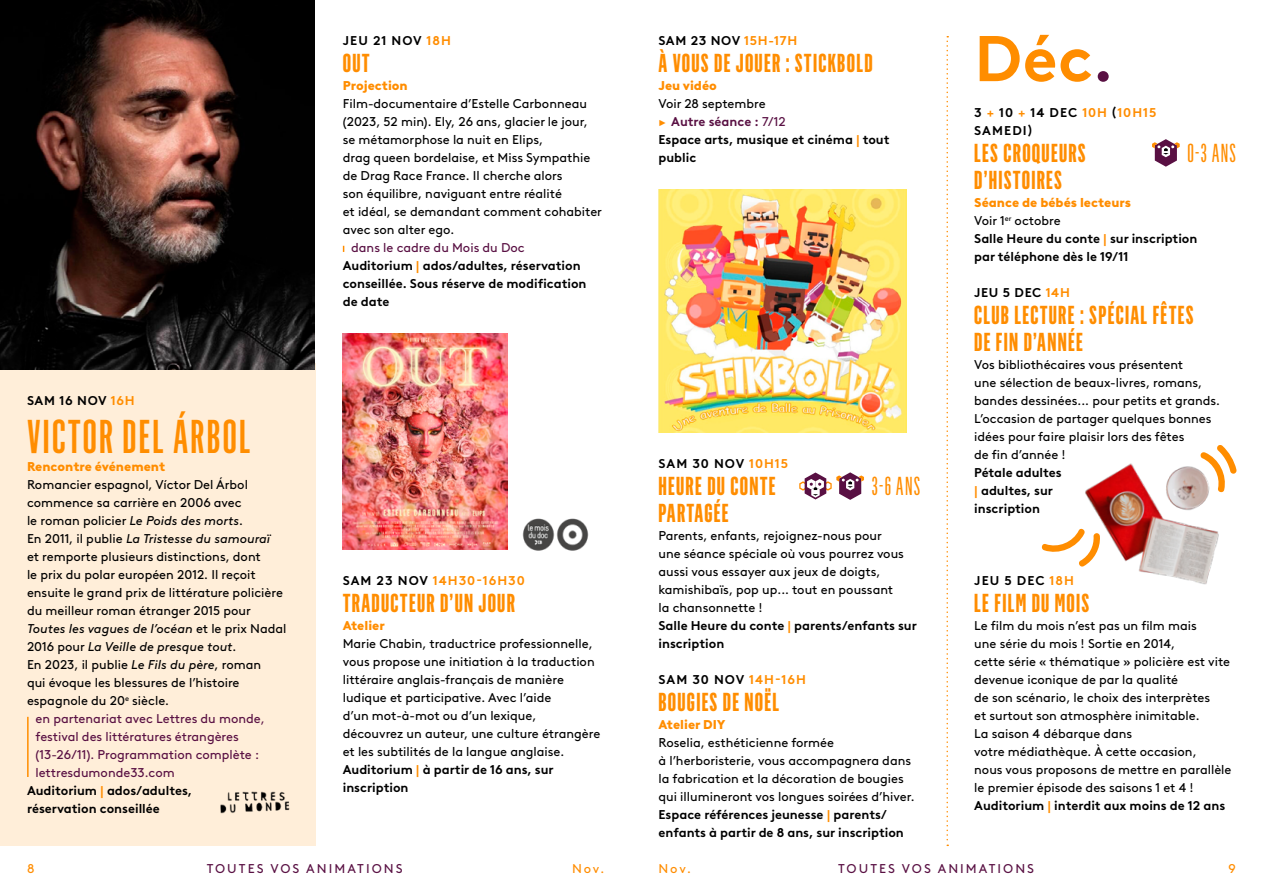
<style>
.page{position:relative;width:1263px;height:893px;background:#fff}
.page>*{position:absolute;margin:0;border:0;box-sizing:border-box;transform-origin:0 0}
.t1{font:700 64.5px "Brown LL";color:#ff8d00}
.t2{font:500 ultra-condensed 46.5px "Flama";letter-spacing:.05em;color:#ff8d00}
.t3{font:700 ultra-condensed 25.5px/27px "Flama";letter-spacing:.05em;color:#ff8d00}
.t4{font:25.5px "Flama Ultra Condensed Basic";letter-spacing:.05em;color:#ff8d00}
.t5{font:12.75px/18px "Brown LL";color:#000}
.t6{font:700 12.75px/18px "Brown LL";color:#000}
.t7{font:12.75px "Brown LL";color:#591043}
.t8{font:italic 12.75px "Brown LL";color:#000}
.t9{font:900 12.75px "Brown LL";color:#ff8d00}
.t10{font:12.75px "Brown LL";letter-spacing:.16em;color:#591043}
.t11{font:700 12.75px/18px "Brown LL";letter-spacing:.08em;color:#000}
.t12{font:700 12.75px "Brown LL";letter-spacing:.05em;color:#000}
.t13{font:700 12.75px "Brown LL";letter-spacing:.075em;color:#000}
.t14{font:700 12.75px "Brown LL";letter-spacing:.075em;color:#ff8d00}
.t15{font:12.75px "Brown LL";color:#ff8d00}
.t16{font:700 12.75px "Brown LL";letter-spacing:.085em;color:#000}
.s1{color:#ff8d00}
.s2{font-style:italic}
.s3{font-style:normal}
.s4{font-weight:400;color:#591043}
.s5{color:#000}
.s6{font-weight:700}
.s7{font-weight:700;color:#ff8d00}
.s8{font-weight:400}
.s9{font-weight:400;color:#ff8d00}
.s10{color:#591043}
.s11{font-weight:900;color:#ff8d00}
</style>
<div class="page">
<svg style="left:1152px;top:139px;width:28px;height:28px"></svg>
<img style="left:522px;top:518px;width:67px;height:33px">
<svg style="left:658px;top:36px;width:291px;height:810px"></svg>
<img style="left:1085px;top:463px;width:134px;height:122px">
<img style="left:1158px;top:464px;width:57px;height:50px">
<svg style="left:1200px;top:445px;width:37px;height:49px"></svg>
<svg style="left:1041px;top:527px;width:60px;height:41px"></svg>
<img style="left:343px;top:333px;width:164px;height:216px">
<div style="left:0;top:364px;width:315px;height:482px;background:#ffeed9"></div>
<hr style="left:27px;top:717px;width:2px;height:60px;background:#ff8d00">
<img style="left:0;top:0;width:315px;height:369px">
<img style="left:220px;top:791px;width:70px;height:23px">
<p class="t12" style="left:27px;top:391px;width:109px">SAM 16 NOV <span class="s1">16H</span></p>
<h2 class="t2" style="left:27px;top:408px;width:225px">VICTOR DEL ÁRBOL</h2>
<p class="t9" style="left:27px;top:457px;width:140px">Rencontre événement</p>
<p class="t5" style="left:27px;top:475px;width:222px">Romancier espagnol, Víctor Del Árbol</p>
<p class="t5" style="left:27px;top:493px;width:216px">commence sa carrière en 2006 avec</p>
<p class="t5" style="left:27px;top:511px;width:218px">le roman policier <span class="s2">Le Poids des morts</span>.</p>
<p class="t8" style="left:27px;top:529px;width:245px"><span class="s3">En 2011, il publie</span> La Tristesse du samouraï</p>
<p class="t5" style="left:27px;top:547px;width:235px">et remporte plusieurs distinctions, dont</p>
<p class="t5" style="left:27px;top:565px;width:230px">le prix du polar européen 2012. I l reçoit</p>
<p class="t5" style="left:27px;top:583px;width:257px">ensuite le grand prix de littérature policière</p>
<p class="t5" style="left:27px;top:601px;width:225px">du meilleur roman étranger 2015 pour</p>
<p class="t8" style="left:27px;top:619px;width:261px">Toutes les vagues de l’océan <span class="s3">et le prix N adal</span></p>
<p class="t8" style="left:27px;top:637px;width:211px"><span class="s3">2016 pour</span> La Veille de presque tout<span class="s3">.</span></p>
<p class="t5" style="left:27px;top:655px;width:236px">En 2023, il publie <span class="s2">Le Fils du père</span>, roman</p>
<p class="t5" style="left:27px;top:673px;width:214px">qui évoque les blessures de l’histoire</p>
<p class="t5" style="left:27px;top:691px;width:144px">espagnole du 20<sup>e</sup> siècle.</p>
<p class="t7" style="left:36px;top:709px;width:231px">en partenariat avec Lettres du monde,</p>
<p class="t7" style="left:36px;top:727px;width:205px">festival des littératures étrangères</p>
<p class="t7" style="left:36px;top:745px;width:225px">(13-26/11). Programmation complète :</p>
<p class="t7" style="left:36px;top:763px;width:141px">lettresdumonde33.com</p>
<p class="t6" style="left:27px;top:780px;width:167px">Auditorium <span class="s1">|</span> ados/adultes,</p>
<p class="t6" style="left:27px;top:798px;width:134px">réservation conseillée</p>
<p class="t11" style="left:343px;top:30px;width:110px">JEU 21 NOV <span class="s1">18H</span></p>
<h3 class="t3" style="left:343px;top:49px;width:28px">OUT</h3>
<p class="t9" style="left:343px;top:76px;width:67px">Projection</p>
<p class="t5" style="left:343px;top:94px;width:261px">Film-documentaire d’Estelle Carbonneau (2023, 52 min). Ely, 26 ans, glacier le jour, se métamorphose la nuit en Elips,<br>drag queen bordelaise, et M iss Sympathie de Drag Race France. I l cherche alors<br>son équilibre, naviguant entre réalité<br>et idéal, se demandant comment cohabiter avec son alter ego.</p>
<p class="t6" style="left:343px;top:237px;width:245px;text-indent:9px"><span class="s4">dans le cadre du Mois du Doc<br></span>Auditorium <span class="s1">|</span> ados/adultes, réservation conseillée. Sous réserve de modification de date</p>
<p class="t14" style="left:343px;top:571px;width:184px"><span class="s5">SAM 23 NOV</span> 14H30-16H30</p>
<h3 class="t3" style="left:343px;top:589px;width:174px">TRADUCTEUR D’UN JOUR</h3>
<p class="t9" style="left:343px;top:616px;width:44px">Atelier</p>
<p class="t5" style="left:343px;top:634px;width:259px">Marie Chabin, traductrice professionnelle, vous propose une initiation à la traduction littéraire anglais-français de manière ludique et participative. Avec l’aide<br>d’un mot-à-mot ou d’un lexique, découvrez un auteur, une culture étrangère et les subtilités de la langue anglaise.<br><span class="s6">Auditorium</span> <span class="s7">|</span> <span class="s6">à partir de 16 ans, sur inscription</span></p>
<p class="t12" style="left:658px;top:31px;width:140px">SAM 23 NOV <span class="s1">15H-17H</span></p>
<h3 class="t3" style="left:658px;top:49px;width:216px">À VOUS DE JOUER : STICKBOLD</h3>
<p class="t9" style="left:658px;top:76px;width:60px">Jeu vidéo</p>
<p class="t6" style="left:658px;top:93px;width:233px"><span class="s8">Voir 28 septembre<br></span><span class="s9">►</span> <span class="s10">Autre séance :</span> <span class="s4">7/12<br></span>Espace arts, musique et cinéma <span class="s1">|</span> tout public</p>
<p class="t13" style="left:658px;top:454px;width:131px">SAM 30 NOV <span class="s1">10H15</span></p>
<h3 class="t3" style="left:658px;top:472px;width:119px">HEURE DU CONTE<br>PARTAGÉE</h3>
<p class="t5" style="left:658px;top:526px;width:260px">Parents, enfants, rejoignez-nous pour<br>une séance spéciale où vous pourrez vous aussi vous essayer aux jeux de doigts, kamishibaïs, pop up... tout en poussant<br>la chansonnette !<br><span class="s6">Salle Heure du conte</span> <span class="s7">|</span> <span class="s6">parents/enfants sur inscription</span></p>
<p class="t13" style="left:658px;top:670px;width:149px">SAM 30 NOV <span class="s1">14H-16H</span></p>
<h3 class="t3" style="left:658px;top:688px;width:122px">BOUGIES DE NOËL</h3>
<p class="t9" style="left:658px;top:715px;width:69px">Atelier DIY</p>
<p class="t5" style="left:658px;top:733px;width:258px">Roselia, esthéticienne formée<br>à l’herboristerie, vous accompagnera dans la fabrication et la décoration de bougies qui illumineront vos longues soirées d’hiver.<br><span class="s6">Espace références jeunesse</span> <span class="s7">|</span> <span class="s6">parents/ enfants à partir de 8 ans, sur inscription</span></p>
<h3 class="t4" style="left:872px;top:471px;width:50px">3-6 ANS</h3>
<h1 class="t1" style="left:974px;top:9px;width:141px">Déc<span class="s10">.</span></h1>
<p class="t11" style="left:974px;top:103px;width:184px">3 <span class="s1">+</span> 10 <span class="s1">+</span> 14 DEC <span class="s1">10H</span> (<span class="s1">10H15<br></span>SAMEDI)</p>
<h3 class="t3" style="left:974px;top:139px;width:113px">LES CROQUEURS<br>D’HISTOIRES</h3>
<p class="t6" style="left:974px;top:193px;width:225px"><span class="s11">Séance de bébés lecteurs<br></span><span class="s8">Voir 1</span><sup>er</sup> <span class="s8">octobre<br></span>Salle Heure du conte <span class="s1">|</span> sur inscription par téléphone dès le 19/11</p>
<p class="t12" style="left:974px;top:283px;width:97px">JEU 5 DEC <span class="s1">14H</span></p>
<h3 class="t3" style="left:974px;top:301px;width:221px">CLUB LECTURE : SPÉCIAL FÊTES<br>DE FIN D’ANNÉE</h3>
<p class="t5" style="left:974px;top:355px;width:247px">Vos bibliothécaires vous présentent<br>une sélection de beaux-livres, romans, bandes dessinées... pour petits et grands.<br>L’occasion de partager quelques bonnes idées pour faire plaisir lors des fêtes<br>de fin d’année !</p>
<p class="t6" style="left:974px;top:463px;width:89px">Pétale adultes <span class="s1">|</span> adultes, sur inscription</p>
<h3 class="t4" style="left:1187px;top:138px;width:50px">0-3 ANS</h3>
<p class="t16" style="left:974px;top:571px;width:101px">JEU 5 DEC <span class="s1">18H</span></p>
<h3 class="t3" style="left:974px;top:589px;width:117px">LE FILM DU MOIS</h3>
<p class="t5" style="left:974px;top:616px;width:259px">Le film du mois n’est pas un film mais<br>une série du mois ! Sortie en 2014,<br>cette série « thématique » policière est vite devenue iconique de par la qualité<br>de son scénario, le choix des interprètes<br>et surtout son atmosphère inimitable.<br>La saison 4 débarque dans<br>votre médiathèque. À cette occasion,<br>nous vous proposons de mettre en parallèle le premier épisode des saisons 1 et 4 !<br><span class="s6">Auditorium</span> <span class="s7">|</span> <span class="s6">interdit aux moins de 12 ans</span></p>
<p class="t15" style="left:27px;top:859px;width:9px">8</p>
<p class="t10" style="left:207px;top:859px;width:197px">Tout es vos animat ions</p>
<p class="t15" style="left:572px;top:859px;width:34px">N ov.</p>
<p class="t15" style="left:658px;top:859px;width:34px">N ov.</p>
<p class="t10" style="left:838px;top:859px;width:197px">Tout es vos animat ions</p>
<p class="t15" style="left:1228px;top:859px;width:9px">9</p>
</div>
